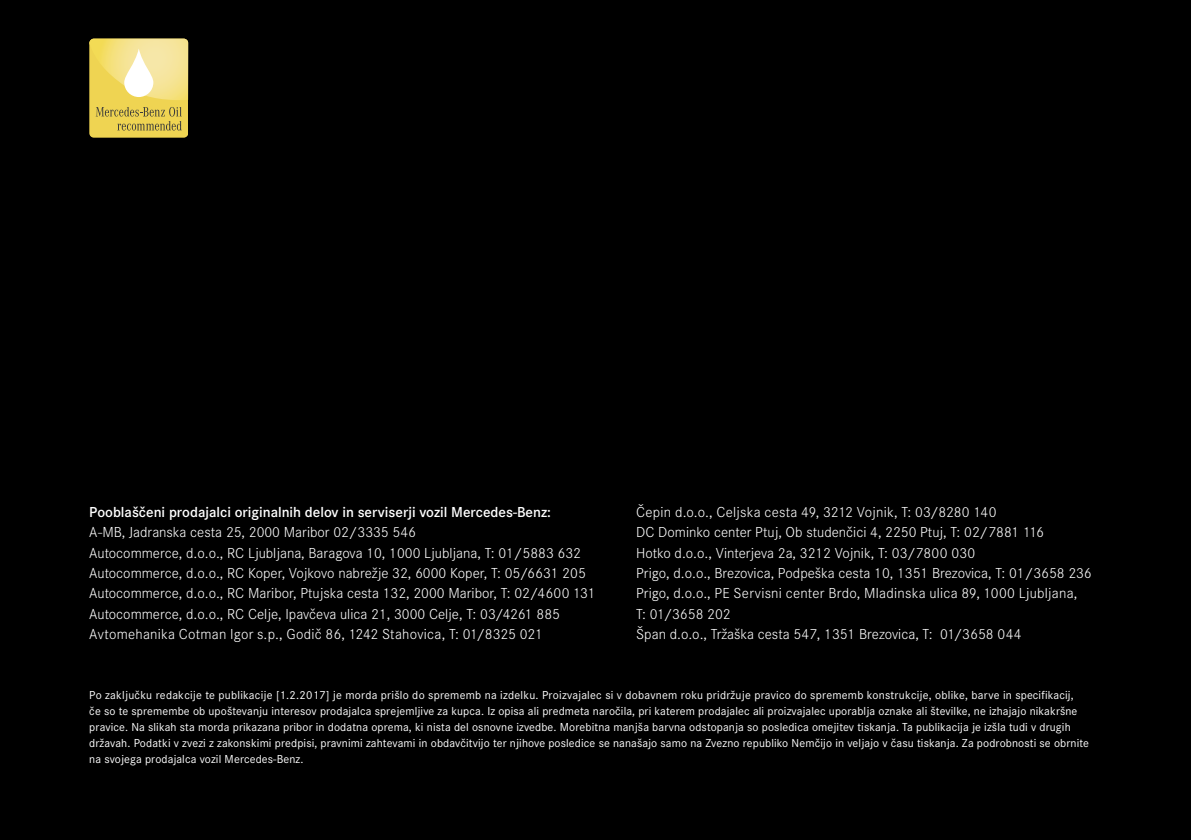
<style>
.page{position:relative;width:1191px;height:840px;background:#fff}
.page>*{position:absolute;margin:0;border:0;box-sizing:border-box;transform-origin:0 0}
.t1{font:300 15px/20.2px "Daimler CS";color:#fff}
.t2{font:600 15px "Daimler CS";color:#fff}
.t3{font:12px/16.2px "Daimler CS";letter-spacing:.01em;color:#fff}
</style>
<div class="page">
<div style="left:0;top:0;width:1191px;height:839px;background:#000"></div>
<svg style="left:89px;top:39px;width:99px;height:99px;background:#e8d168"></svg>
<svg style="left:124px;top:48px;width:29px;height:49px"></svg>
<p class="t2" style="left:89px;top:501px;width:463px">Pooblaščeni prodajalci originalnih delov in serviserji vozil Mercedes-Benz:</p>
<p class="t1" style="left:89px;top:521px;width:508px">A-MB, Jadranska cesta 25, 2000 Maribor 02/3335 546<br>Autocommerce, d.o.o., RC Ljubljana, Baragova 10, 1000 Ljubljana, T: 01/5883 632<br>Autocommerce, d.o.o., RC Koper, Vojkovo nabrežje 32, 6000 Koper, T: 05/6631 205<br>Autocommerce, d.o.o., RC Maribor, Ptujska cesta 132, 2000 Maribor, T: 02/4600 131<br>Autocommerce, d.o.o., RC Celje, Ipavčeva ulica 21, 3000 Celje, T: 03/4261 885<br>Avtomehanika Cotman Igor s.p., Godič 86, 1242 Stahovica, T: 01/8325 021</p>
<p class="t1" style="left:636px;top:501px;width:457px">Čepin d.o.o., Celjska cesta 49, 3212 Vojnik, T: 03/8280 140<br>DC Dominko center Ptuj, Ob studenčici 4, 2250 Ptuj, T: 02/7881 116<br>Hotko d.o.o., Vinterjeva 2a, 3212 Vojnik, T: 03/7800 030<br>Prigo, d.o.o., Brezovica, Podpeška cesta 10, 1351 Brezovica, T: 01/3658 236<br>Prigo, d.o.o., PE Servisni center Brdo, Mladinska ulica 89, 1000 Ljubljana,<br>T: 01/3658 202<br>Špan d.o.o., Tržaška cesta 547, 1351 Brezovica, T: 01/3658 044</p>
<p class="t3" style="left:89px;top:685px;width:1001px">Po zaključku redakcije te publikacije [1.2.2017] je morda prišlo do sprememb na izdelku. Proizvajalec si v dobavnem roku pridržuje pravico do sprememb konstrukcije, oblike, barve in specifikacij,<br>če so te spremembe ob upoštevanju interesov prodajalca sprejemljive za kupca. Iz opisa ali predmeta naročila, pri katerem prodajalec ali proizvajalec uporablja oznake ali številke, ne izhajajo nikakršne pravice. Na slikah sta morda prikazana pribor in dodatna oprema, ki nista del osnovne izvedbe. Morebitna manjša barvna odstopanja so posledica omejitev tiskanja. Ta publikacija je izšla tudi v drugih državah. Podatki v zvezi z zakonskimi predpisi, pravnimi zahtevami in obdavčitvijo ter njihove posledice se nanašajo samo na Zvezno republiko Nemčijo in veljajo v času tiskanja. Za podrobnosti se obrnite na svojega prodajalca vozil Mercedes-Benz.</p>
</div>
